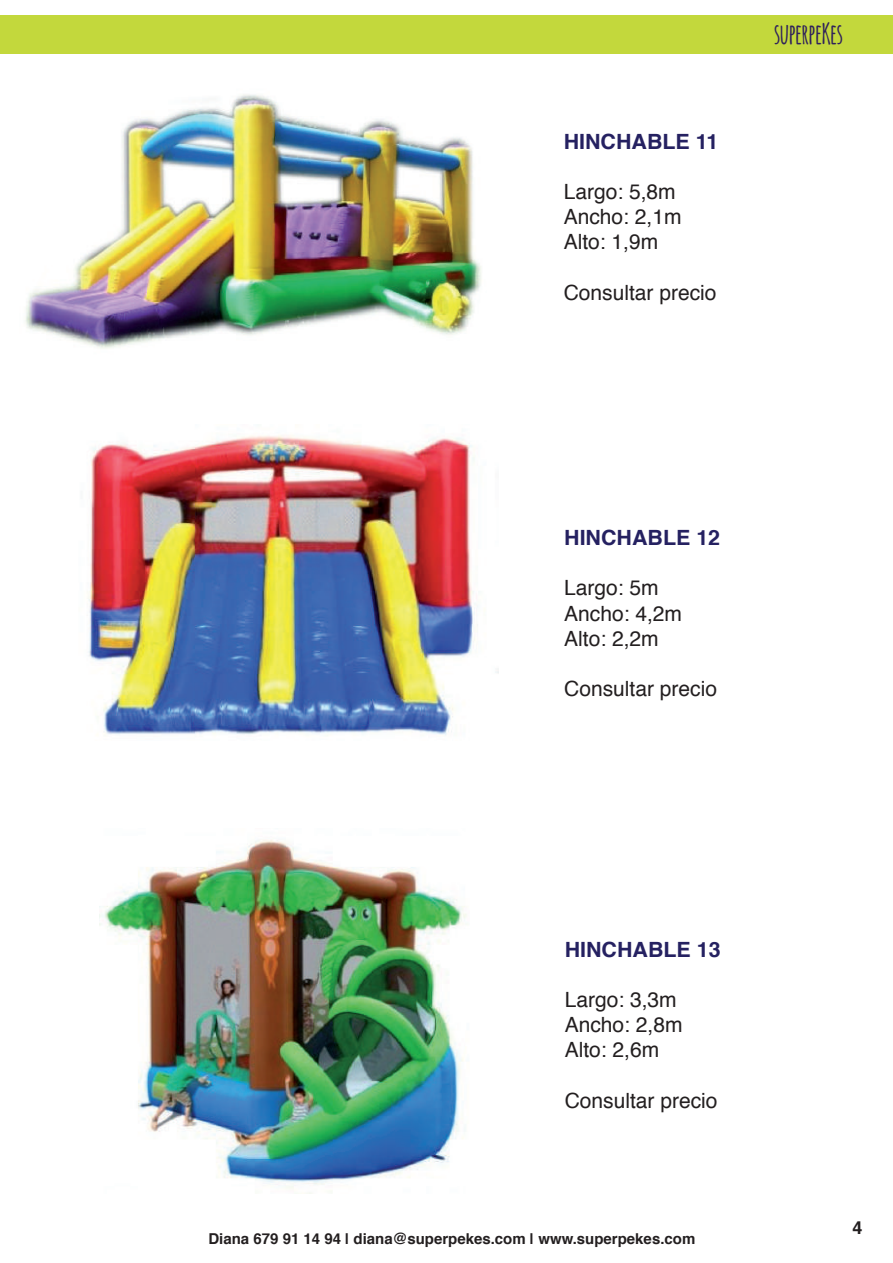
<style>
.page{position:relative;width:893px;height:1263px;background:#fff}
.page>*{position:absolute;margin:0;border:0;box-sizing:border-box;transform-origin:0 0}
.t1{font:700 28.2px "Amatic";color:#2f215b}
.t2{font:21px/25.2px "Helvetica";color:#231f20}
.t3{font:700 21px "Helvetica";color:#252161}
.t4{font:700 18px "Helvetica";color:#231f20}
.t5{font:700 15px "Helvetica";color:#231f20}
</style>
<div class="page">
<div style="left:0;top:15px;width:893px;height:38px;background:#c3d83c"></div>
<img style="left:88px;top:435px;width:410px;height:301px">
<img style="left:99px;top:839px;width:368px;height:355px">
<img style="left:32px;top:94px;width:448px;height:255px">
<p class="t3" style="left:564px;top:124px;width:156px">HINCHABLE 11</p>
<p class="t2" style="left:564px;top:180px;width:119px">Largo: 5,8m<br>Ancho: 2,1m<br>Alto: 1,9m</p>
<p class="t2" style="left:564px;top:280px;width:154px">Consultar precio</p>
<h1 class="t1" style="left:774px;top:14px;width:70px">superpeKes</h1>
<p class="t3" style="left:564px;top:521px;width:157px">HINCHABLE 12</p>
<p class="t2" style="left:564px;top:576px;width:119px">Largo: 5m<br>Ancho: 4,2m<br>Alto: 2,2m</p>
<p class="t2" style="left:564px;top:677px;width:154px">Consultar precio</p>
<p class="t3" style="left:565px;top:932px;width:157px">HINCHABLE 13</p>
<p class="t2" style="left:565px;top:988px;width:119px">Largo: 3,3m<br>Ancho: 2,8m<br>Alto: 2,6m</p>
<p class="t2" style="left:565px;top:1088px;width:154px">Consultar precio</p>
<p class="t5" style="left:208px;top:1227px;width:488px">Diana 679 91 14 94 | diana@superpekes.com | www.superpekes.com</p>
<p class="t4" style="left:852px;top:1213px;width:12px">4</p>
</div>
